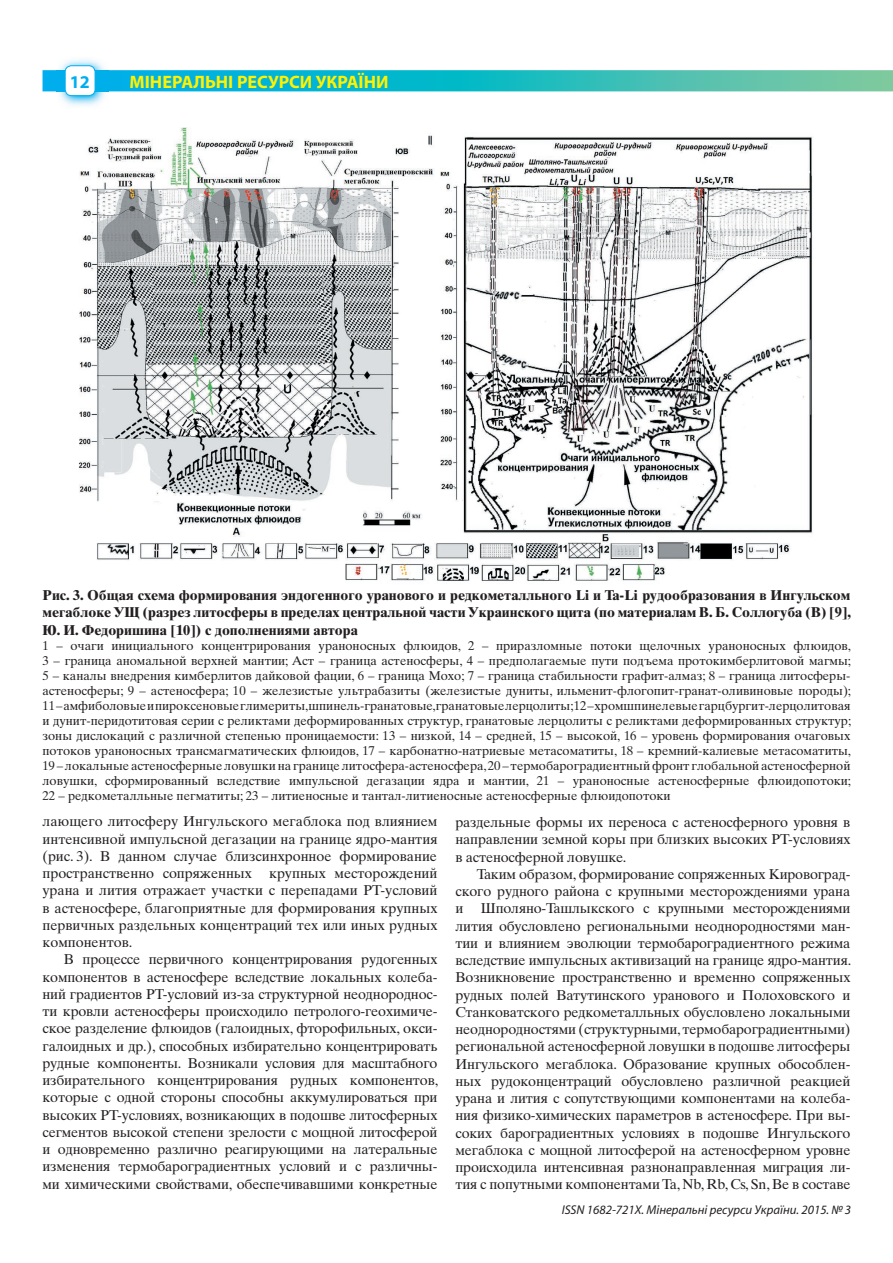
<style>
.page{position:relative;width:893px;height:1263px;background:#fff}
.page>*{position:absolute;margin:0;border:0;box-sizing:border-box;transform-origin:0 0}
.t1{font:700 18px "Myriad Pro";color:#fff101}
.t2{font:700 18px "Myriad Pro";color:#00aeef}
.t3{font:14.25px/17.2px "Times Ten LT Std";letter-spacing:-.01em;color:#231f20;text-align:justify}
.t4{font:700 14.25px/17.2px "Times Ten LT Std";color:#231f20;text-align:justify}
.t5{font:12.75px/15px "Times Ten LT Std";color:#231f20;text-align:justify}
.t6{font:italic 12.75px "Myriad Pro";color:#231f20}
</style>
<div class="page">
<svg style="left:43px;top:70px;width:850px;height:21px;background:#28bbc3"></svg>
<img style="left:56px;top:59px;width:52px;height:47px">
<img style="left:56px;top:70px;width:52px;height:21px">
<div style="left:65px;top:66px;width:30px;height:30px;background:#fff;border-radius:6px"></div>
<div style="left:65px;top:65px;width:30px;height:31px;border:1px solid #00aeef;border-radius:6px"></div>
<img style="left:78px;top:128px;width:735px;height:453px">
<p class="t2" style="left:70px;top:72px;width:21px">12</p>
<p class="t1" style="left:130px;top:72px;width:260px">МІНЕРАЛЬНІ РЕСУРСИ УКРАЇНИ</p>
<p class="t4" style="left:43px;top:586px;width:810px">Рис. 3. Общая схема формирования эндогенного уранового и редкометалльного Li и Та-Li рудообразования в Ингульском мегаблоке УЩ (разрез литосферы в пределах центральной части Украинского щита (по материалам В. Б. Соллогуба (В) [9], Ю. И. Федоришина [10]) с дополнениями автора</p>
<p class="t5" style="left:43px;top:638px;width:810px">1 – очаги инициального концентрирования ураноносных флюидов, 2 – приразломные потоки щелочных ураноносных флюидов, 3 – граница аномальной верхней мантии; Аст – граница астеносферы, 4 – предполагаемые пути подъема протокимберлитовой магмы; 5 – каналы внедрения кимберлитов дайковой фации, 6 – граница Мохо; 7 – граница стабильности графит-алмаз; 8 – граница литосферы&shy;астеносферы; 9 – астеносфера; 10 – железистые ультрабазиты (железистые дуниты, ильменит-флогопит-гранат-оливиновые породы); 11 – амфиболовые и пироксеновые глимериты, шпинель-гранатовые, гранатовые лерцолиты; 12 – хромшпинелевые гарцбургит-лерцолитовая и дунит-перидотитовая серии с реликтами деформированных структур, гранатовые лерцолиты с реликтами деформированных структур; зоны дислокаций с различной степенью проницаемости: 13 – низкой, 14 – средней, 15 – высокой, 16 – уровень формирования очаговых потоков ураноносных трансмагматических флюидов, 17 – карбонатно-натриевые метасоматиты, 18 – кремний-калиевые метасоматиты, 19 – локальные астеносферные ловушки на границе литосфера-астеносфера, 20 – термобароградиентный фронт глобальной астеносферной ловушки, сформированный вследствие импульсной дегазации ядра и мантии, 21 – ураноносные астеносферные флюидопотоки; 22 – редкометалльные пегматиты; 23 – литиеносные и тантал-литиеносные астеносферные флюидопотоки</p>
<p class="t3" style="left:43px;top:813px;width:396px">лающего литосферу Ингульского мегаблока под влиянием интенсивной импульсной дегазации на границе ядро-мантия (рис. 3). В данном случае близсинхронное формирование пространственно сопряженных крупных месторождений урана и лития отражает участки с перепадами РТ-условий в астеносфере, благоприятные для формирования крупных первичных раздельных концентраций тех или иных рудных компонентов.</p>
<p class="t3" style="left:43px;top:951px;width:397px;text-indent:21px">В процессе первичного концентрирования рудогенных компонентов в астеносфере вследствие локальных колеба&shy;ний градиентов РТ-условий из-за структурной неоднороднос&shy;ти кровли астеносферы происходило петролого-геохимиче&shy;ское разделение флюидов (галоидных, фторофильных, окси&shy;галоидных и др.), способных избирательно концентрировать рудные компоненты. Возникали условия для масштабного избирательного концентрирования рудных компонентов, которые с одной стороны способны аккумулироваться при высоких РТ-условиях, возникающих в подошве литосферных сегментов высокой степени зрелости с мощной литосферой и одновременно различно реагирующими на латеральные изменения термобароградиентных условий и с различны&shy;ми химическими свойствами, обеспечивавшими конкретные</p>
<p class="t3" style="left:455px;top:814px;width:396px">раздельные формы их переноса с астеносферного уровня в направлении земной коры при близких высоких РТ-условиях в астеносферной ловушке.</p>
<p class="t3" style="left:455px;top:865px;width:397px;text-indent:21px">Таким образом, формирование сопряженных Кировоград&shy;ского рудного ра йона с крупными месторождениями урана и Шполяно-Ташлыкского с крупными месторождениями лития обусловлено региональными неоднородностями ман&shy;тии и влиянием эволюции термобароградиентного режима вследствие импульсных активизаций на границе ядро-мантия.<br>Возникновение пространственно и временно сопряженных рудных полей Ватутинского уранового и Полоховского и Станковатского редкометалльных обусловлено локальными неоднородностями (структурными, термобароградиентными) региональной астеносферной ловушки в подошве литосферы Ингульского мегаблока. Образование крупных обособлен&shy;ных рудоконцентраций обусловлено различной реакцией урана и лития с сопутствующими компонентами на колеба&shy;ния физико-химических параметров в астеносфере. При вы&shy;соких бароградиентных условиях в подошве Ингульского мегаблока с мощной литосферой на астеносферном уровне происходила интенсивная разнонаправленная миграция ли&shy;тия с попутными компонентами Ta, Nb, Rb, Cs, Sn, Be в составе</p>
<p class="t6" style="left:562px;top:1202px;width:291px">ISSN 1682-721X. Мінеральні ресурси України. 2015. №3</p>
</div>
